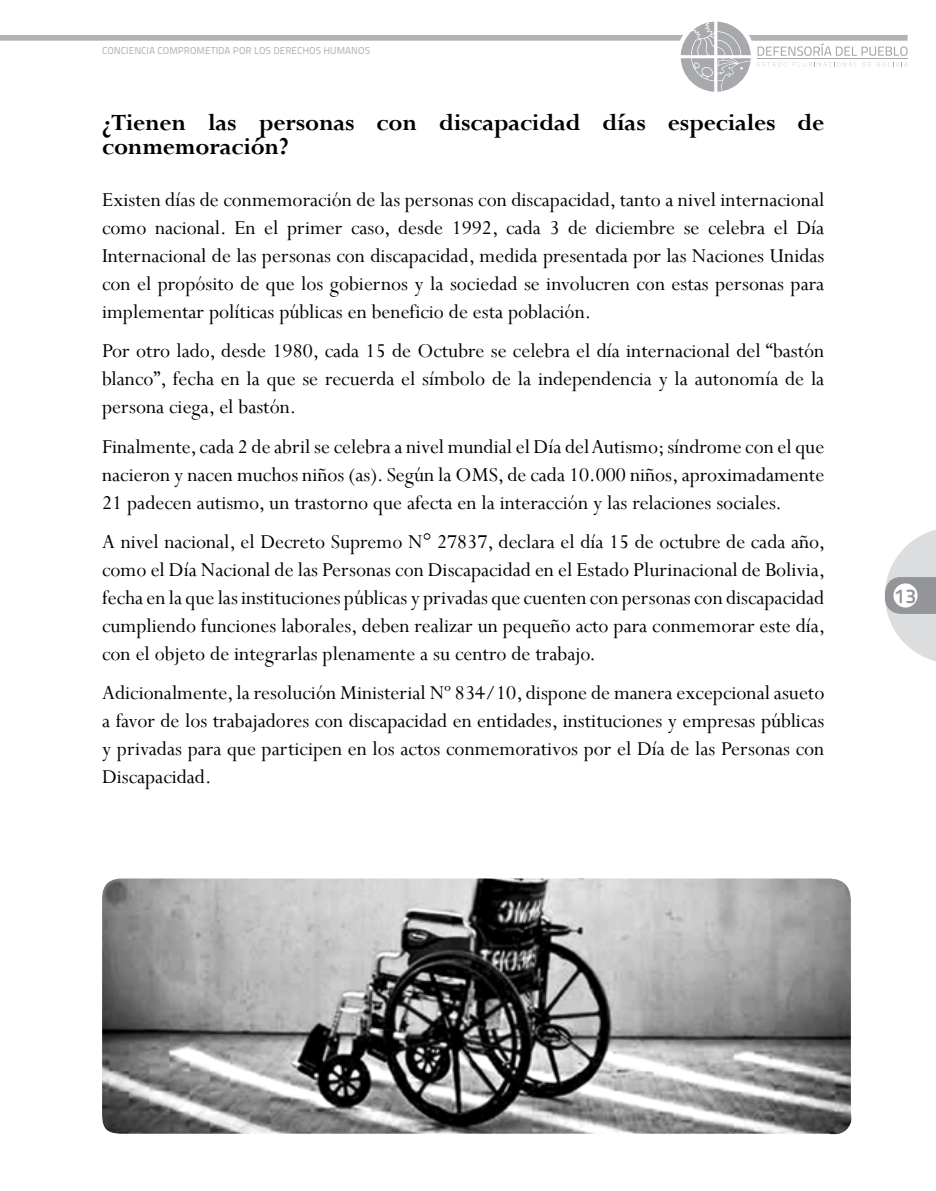
<style>
.page{position:relative;width:936px;height:1191px;background:#fff}
.page>*{position:absolute;margin:0;border:0;box-sizing:border-box;transform-origin:0 0}
.t1{font:700 26px/24px "Perpetua";letter-spacing:-.01em;color:#000}
.t2{font:22px/28px "Perpetua";color:#000;text-align:justify}
.t3{font:20px "Titillium Maps 26 L 750 wt";color:#939598}
.t4{font:10px "Titillium Maps 26 L 500 wt";color:#b1b4b6}
</style>
<div class="page">
<svg style="left:885px;top:530px;width:50px;height:131px"></svg>
<svg style="left:0;top:22px;width:907px;height:70px"></svg>
<div style="left:893px;top:583px;width:24px;height:24px;background:#fff;border-radius:50%"></div>
<img style="left:102px;top:878px;width:750px;height:257px">
<p class="t4" style="left:102px;top:43px;width:269px">CONCIENCIA COMPROMETIDA POR LOS DERECHOS HUMANOS</p>
<p class="t1" style="left:102px;top:110px;width:723px">¿Tienen las personas con discapacidad días especiales de conmemoración?</p>
<p class="t2" style="left:102px;top:185px;width:723px">Existen días de conmemoración de las personas con discapacidad, tanto a nivel internacional como nacional. En el primer caso, desde 1992, cada 3 de diciembre se celebra el Día Internacional de las personas con discapacidad, medida presentada por las Naciones Unidas con el propósito de que los gobiernos y la sociedad se involucren con estas personas para implementar políticas públicas en beneficio de esta población.</p>
<p class="t2" style="left:102px;top:336px;width:723px">Por otro lado, desde 1980, cada 15 de Octubre se celebra el día internacional del “bastón blanco”, fecha en la que se recuerda el símbolo de la independencia y la autonomía de la persona ciega, el bastón.</p>
<p class="t2" style="left:102px;top:432px;width:723px">Finalmente, cada 2 de abril se celebra a nivel mundial el Día del Autismo; síndrome con el que nacieron y nacen muchos niños (as). Según la OMS, de cada 10.000 niños, aproximadamente 21 padecen autismo, un trastorno que afecta en la interacción y las relaciones sociales.</p>
<p class="t2" style="left:102px;top:527px;width:724px">A nivel nacional, el Decreto Supremo N° 27837, declara el día 15 de octubre de cada año, como el Día Nacional de las Personas con Discapacidad en el Estado Plurinacional de Bolivia, fecha en la que las instituciones públicas y privadas que cuenten con personas con discapacidad cumpliendo funciones laborales, deben realizar un pequeño acto para conmemorar este día, con el objeto de integrarlas plenamente a su centro de trabajo.</p>
<p class="t2" style="left:102px;top:678px;width:723px">Adicionalmente, la resolución Ministerial Nº 834/10, dispone de manera excepcional asueto a favor de los trabajadores con discapacidad en entidades, instituciones y empresas públicas y privadas para que participen en los actos conmemorativos por el Día de las Personas con Discapacidad.</p>
<p class="t3" style="left:894px;top:580px;width:23px">13</p>
</div>
